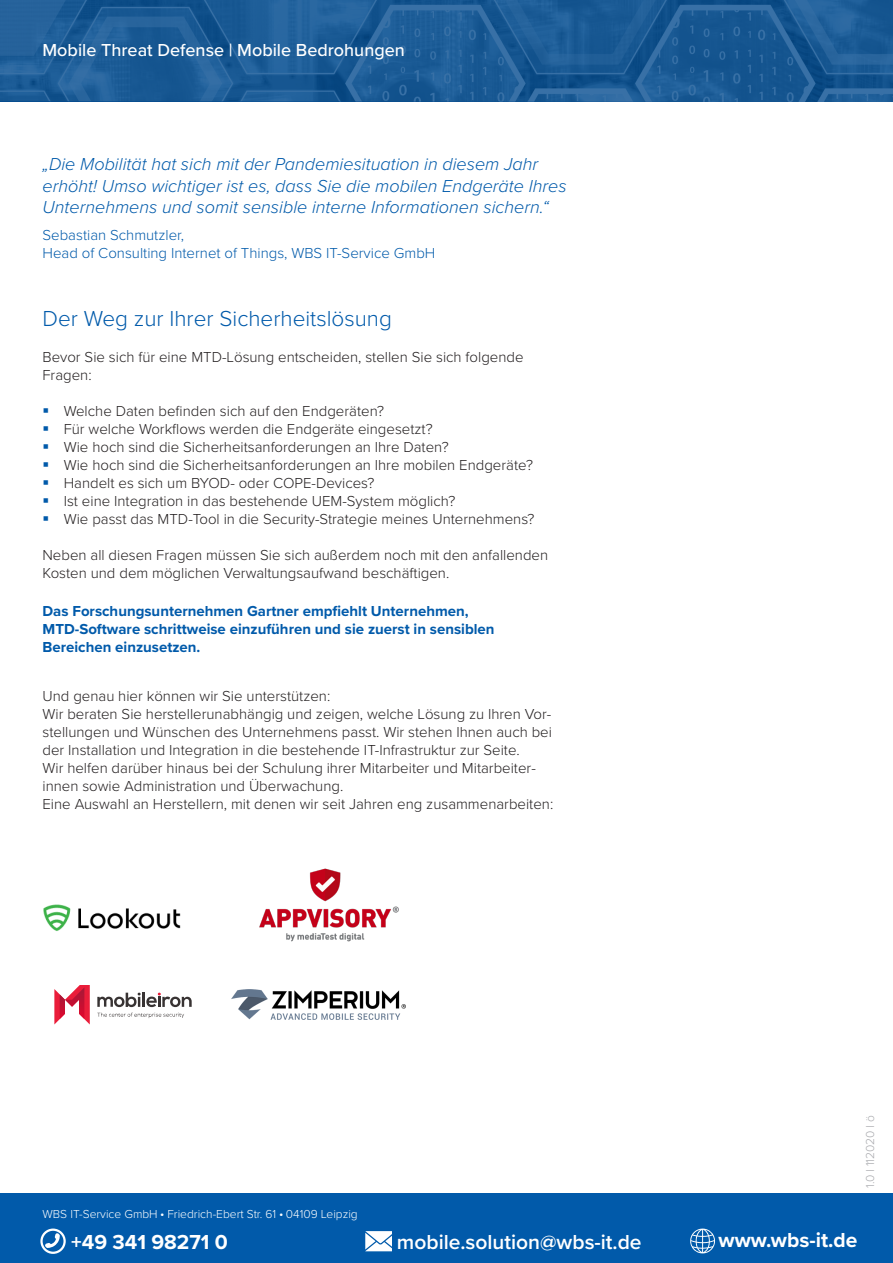
<style>
.page{position:relative;width:893px;height:1263px;background:#fff}
.page>*{position:absolute;margin:0;border:0;box-sizing:border-box;transform-origin:0 0}
._2_Unterüberschrift_-_Titel_12-20pt{font:300 22.5px "Proxima Nova";color:#015aaa}
.t1{font:700 21px "Proxima Nova";color:#fff}
.t2{font:600 21px "Proxima Nova";color:#fff}
.Zitat{font:italic 300 18px/21.6px "Proxima Nova";color:#015aaa}
.Headertext_2_Seite{font:500 18px "Proxima Nova";color:#fff}
.Fließtext{font:300 15px/18px "Proxima Nova";color:#231f20}
.Fließtext-2{font:700 15px/18px "Proxima Nova";color:#015aaa}
.Zitat_Untertitel{font:300 15px "Proxima Nova";color:#015aaa}
.t3{font:300 12px "Proxima Nova";color:#fff}
.t4{font:300 12px "Proxima Nova";letter-spacing:-.01em;color:#a8a9ad}
</style>
<div class="page">
<img style="left:0;top:0;width:893px;height:102px">
<img style="left:43px;top:904px;width:138px;height:27px">
<img style="left:231px;top:989px;width:175px;height:30px">
<svg style="left:54px;top:985px;width:36px;height:39px"></svg>
<svg style="left:97px;top:992px;width:95px;height:26px"></svg>
<div style="left:0;top:1194px;width:893px;height:69px;background:#015aaa"></div>
<svg style="left:690px;top:1228px;width:25px;height:25px"></svg>
<svg style="left:45px;top:1233px;width:15px;height:15px"></svg>
<div style="left:40px;top:1228px;width:26px;height:26px;border:2px solid #fff;border-radius:50%"></div>
<svg style="left:365px;top:1231px;width:27px;height:20px"></svg>
<img style="left:259px;top:868px;width:140px;height:74px">
<p class="Headertext_2_Seite" style="left:43px;top:36px;width:364px">Mobile Threat Defense | Mobile Bedrohungen</p>
<p class="Zitat" style="left:43px;top:152px;width:526px">„Die Mobilität hat sich mit der Pandemiesituation in diesem Jahr erhöht! Umso wichtiger ist es, dass Sie die mobilen Endgeräte Ihres<br>Unternehmens und somit sensible interne Informationen sichern.“</p>
<p class="Zitat_Untertitel" style="left:43px;top:224px;width:143px">Sebastian Schmutzler,</p>
<p class="Zitat_Untertitel" style="left:43px;top:242px;width:394px">Head of Consulting Internet of Things, WBS IT-Service GmbH</p>
<p class="_2_Unterüberschrift_-_Titel_12-20pt" style="left:42px;top:302px;width:351px">Der Weg zur Ihrer Sicherheitslösung</p>
<p class="Fließtext" style="left:42px;top:347px;width:483px">Bevor Sie sich für eine MTD-Lösung entscheiden, stellen Sie sich folgende<br>Fragen:</p>
<p class="Fließtext" style="left:64px;top:401px;width:322px">Welche Daten befinden sich auf den Endgeräten?</p>
<p class="Fließtext" style="left:64px;top:419px;width:370px">Für welche Workflows werden die Endgeräte eingesetzt?</p>
<p class="Fließtext" style="left:64px;top:437px;width:387px">Wie hoch sind die Sicherheitsanforderungen an Ihre Daten?</p>
<p class="Fließtext" style="left:64px;top:455px;width:471px">Wie hoch sind die Sicherheitsanforderungen an Ihre mobilen Endgeräte?</p>
<p class="Fließtext" style="left:64px;top:473px;width:312px">Handelt es sich um BYOD- oder COPE-Devices?</p>
<p class="Fließtext" style="left:64px;top:491px;width:393px">Ist eine Integration in das bestehende UEM-System möglich?</p>
<p class="Fließtext" style="left:64px;top:509px;width:472px">Wie passt das MTD-Tool in die Security-Strategie meines Unternehmens?</p>
<p class="Fließtext" style="left:42px;top:545px;width:507px">Neben all diesen Fragen müssen Sie sich außerdem noch mit den anfallenden<br>Kosten und dem möglichen Verwaltungsaufwand beschäftigen.</p>
<p class="Fließtext-2" style="left:43px;top:602px;width:454px">Das Forschungsunternehmen Gartner empfiehlt Unternehmen,<br>MTD-Software schrittweise einzuführen und sie zuerst in sensiblen<br>Bereichen einzusetzen.</p>
<p class="Fließtext" style="left:43px;top:686px;width:289px">Und genau hier können wir Sie unterstützen:</p>
<p class="Fließtext" style="left:43px;top:704px;width:511px;text-align:justify">Wir beraten Sie herstellerunabhängig und zeigen, welche Lösung zu Ihren Vor&shy;stellungen und Wünschen des Unternehmens passt. Wir stehen Ihnen auch bei der Installation und Integration in die bestehende IT-Infrastruktur zur Seite.</p>
<p class="Fließtext" style="left:43px;top:758px;width:495px">Wir helfen darüber hinaus bei der Schulung ihrer Mitarbeiter und Mitarbeiter&shy;innen sowie Administration und Überwachung.</p>
<p class="Fließtext" style="left:43px;top:794px;width:512px">Eine Auswahl an Herstellern, mit denen wir seit Jahren eng zusammenarbeiten:</p>
<p class="t3" style="left:43px;top:1205px;width:317px">WBS IT-Service GmbH <sup>●</sup> Friedrich-Ebert Str. 61 <sup>●</sup> 04109 Leipzig</p>
<p class="t1" style="left:71px;top:1226px;width:158px">+49 341 98271 0</p>
<p class="t2" style="left:397px;top:1227px;width:246px">mobile.solution@wbs-it.de</p>
<p class="t1" style="left:719px;top:1225px;width:140px">www.wbs-it.de</p>
<p class="t4" style="left:861px;top:1188px;width:74px;rotate:-90deg">1.0 I 112020 I ö</p>
</div>
